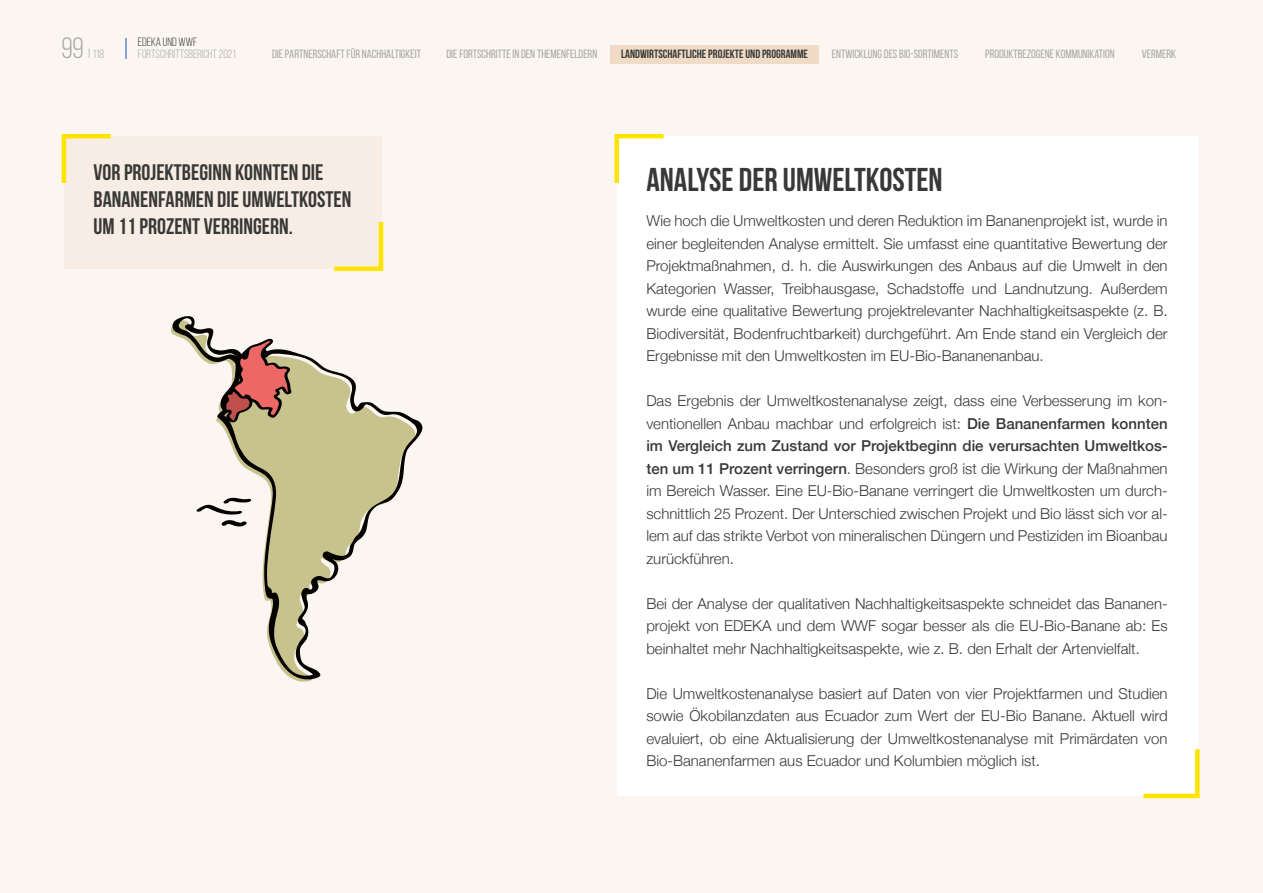
<style>
.page{position:relative;width:1263px;height:893px;background:#fbf6f1}
.page>*{position:absolute;margin:0;border:0;box-sizing:border-box;transform-origin:0 0}
.t1{font:700 33px "Bebas Neue";color:#383937}
.t2{font:700 22.5px/27px "Bebas Neue";color:#383937}
.t3{font:300 15px/22.5px "Helvetica Neue";color:#383937;text-align:justify}
.t4{font:12px "Bebas Neue";color:#a7a8a8}
.t5{font:700 12px "Bebas Neue";color:#383937}
.t6{font:12px "Bebas Neue";color:#a7a8a8}
.t7{font:12px "Bebas Neue";color:#383937}
.s1{font-size:29.4px}
.s2{font-size:13.5px}
.s3{font-weight:500}
</style>
<div class="page">
<svg style="left:125px;top:38px;width:1px;height:20px"></svg>
<div style="left:617px;top:136px;width:580px;height:660px;background:#fff"></div>
<svg style="left:614px;top:133px;width:50px;height:50px"></svg>
<svg style="left:1143px;top:745px;width:57px;height:54px"></svg>
<div style="left:64px;top:136px;width:317px;height:133px;background:#f8ece2"></div>
<svg style="left:61px;top:133px;width:50px;height:50px"></svg>
<svg style="left:334px;top:217px;width:50px;height:54px"></svg>
<svg style="left:172px;top:316px;width:251px;height:364px"></svg>
<svg style="left:223px;top:338px;width:69px;height:85px"></svg>
<svg style="left:196px;top:497px;width:55px;height:30px"></svg>
<div style="left:611px;top:45px;width:208px;height:19px;background:#f0dbc7"></div>
<p class="t6" style="left:61px;top:48px;width:44px"><span class="s1">99</span> <span class="s2">I</span> 118</p>
<p class="t7" style="left:138px;top:36px;width:61px">EDEKA UND WWF</p>
<p class="t6" style="left:138px;top:48px;width:99px">FORTSCHRITTSBERICHT 2021</p>
<p class="t4" style="left:272px;top:48px;width:150px">DIE PARTNERSCHAFT FÜR NACHHALTIGKEIT</p>
<p class="t4" style="left:446px;top:48px;width:152px">DIE FORTSCHRITTE IN DEN THEMENFELDERN</p>
<p class="t5" style="left:621px;top:48px;width:188px">LANDWIRTSCHAFTLICHE PROJEKTE UND PROGRAMME</p>
<p class="t4" style="left:832px;top:48px;width:128px">ENTWICKLUNG DES BIO-SORTIMENTS</p>
<p class="t4" style="left:985px;top:48px;width:131px">PRODUKTBEZOGENE KOMMUNIKATION</p>
<p class="t4" style="left:1142px;top:48px;width:36px">VERMERK</p>
<h2 class="t2" style="left:94px;top:158px;width:259px">VOR PROJEKTBEGINN KONNTEN DIE<br>BANANENFARMEN DIE UMWELTKOSTEN<br>UM 11 PROZENT VERRINGERN.</h2>
<h1 class="t1" style="left:646px;top:161px;width:298px">ANALYSE DER UMWELTKOSTEN</h1>
<p class="t3" style="left:646px;top:208px;width:523px">Wie hoch die Umweltkosten und deren Reduktion im Bananenprojekt ist, wurde in einer begleitenden Analyse ermittelt. Sie umfasst eine quantitative Bewertung der Projektmaßnahmen, d. h. die Auswirkungen des Anbaus auf die Umwelt in den Kategorien Wasser, Treibhausgase, Schadstoffe und Landnutzung. Außerdem wurde eine qualitative Bewertung projektrelevanter Nachhaltigkeitsaspekte (z. B.<br>Biodiversität, Bodenfruchtbarkeit) durchgeführt. Am Ende stand ein Vergleich der Ergebnisse mit den Umweltkosten im EU-Bio-Bananenanbau.</p>
<p class="t3" style="left:646px;top:388px;width:523px">Das Ergebnis der Umweltkostenanalyse zeigt, dass eine Verbesserung im kon&shy;ventionellen Anbau machbar und erfolgreich ist: <span class="s3">Die Bananenfarmen konnten im Vergleich zum Zustand vor Projektbeginn die verursachten Umweltkos&shy;ten um 11 Prozent verringern</span>. Besonders groß ist die Wirkung der Maßnahmen im Bereich Wasser. Eine EU-Bio-Banane verringert die Umweltkosten um durch&shy;schnittlich 25 Prozent. Der Unterschied zwischen Projekt und Bio lässt sich vor al&shy;lem auf das strikte Verbot von mineralischen Düngern und Pestiziden im Bioanbau zurückführen.</p>
<p class="t3" style="left:646px;top:591px;width:523px">Bei der Analyse der qualitativen Nachhaltigkeitsaspekte schneidet das Bananen&shy;projekt von EDEKA und dem WWF sogar besser als die EU-Bio-Banane ab: Es beinhaltet mehr Nachhaltigkeitsaspekte, wie z. B. den Erhalt der Artenvielfalt.</p>
<p class="t3" style="left:646px;top:681px;width:523px">Die Umweltkostenanalyse basiert auf Daten von vier Projektfarmen und Studien sowie Ökobilanzdaten aus Ecuador zum Wert der EU-Bio Banane. Aktuell wird evaluiert, ob eine Aktualisierung der Umweltkostenanalyse mit Primärdaten von Bio-Bananenfarmen aus Ecuador und Kolumbien möglich ist.</p>
</div>
